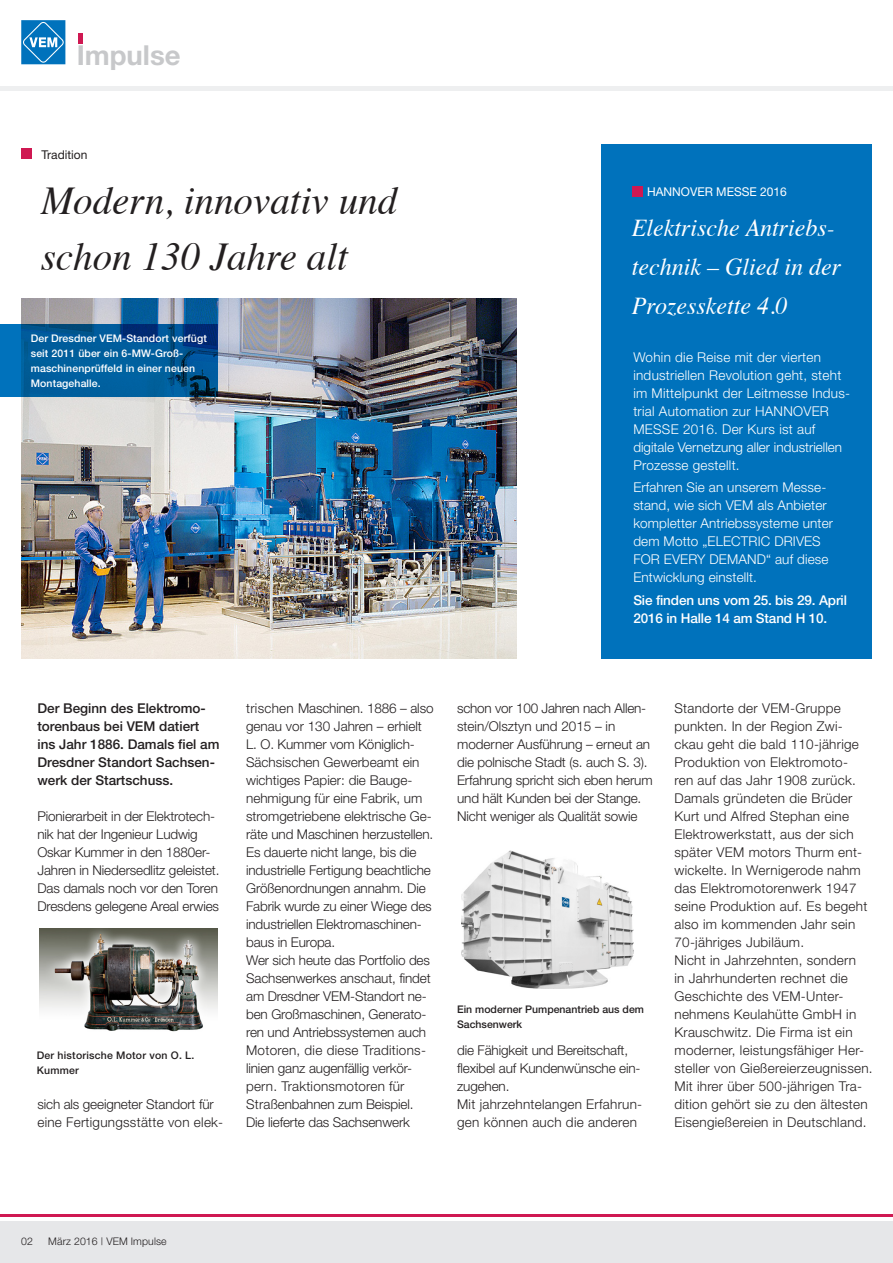
<style>
.page{position:relative;width:893px;height:1263px;background:#fff}
.page>*{position:absolute;margin:0;border:0;box-sizing:border-box;transform-origin:0 0}
.t1{font:italic 39.45px/55.5px "Times";color:#231f20}
.t2{font:700 27.6px "Helvetica Neue";color:#c7c8ca}
.t3{font:italic 24.3px/39.2px "Times";color:#fff}
.t4{font:300 13.5px/18px "Helvetica Neue";color:#231f20}
.t5{font:300 13.5px/18px "Helvetica Neue";letter-spacing:.02em;color:#231f20}
.t6{font:300 13.5px/18px "Helvetica Neue";letter-spacing:.01em;color:#fff}
.t7{font:500 13.5px/18px "Helvetica Neue";color:#231f20}
.t8{font:500 13.5px/18px "Helvetica Neue";letter-spacing:-.01em;color:#fff}
.t9{font:12.15px "Helvetica Neue";color:#fff}
.t10{font:12.15px "Helvetica Neue";color:#231f20}
.t11{font:500 10.5px/15px "Helvetica Neue";letter-spacing:.01em;color:#fff}
.t12{font:500 10.5px/15px "Helvetica Neue";color:#231f20}
.t13{font:500 10.5px/15px "Helvetica Neue";letter-spacing:.02em;color:#231f20}
.t14{font:300 10.5px "Helvetica Neue";letter-spacing:.01em;color:#231f20}
</style>
<div class="page">
<img style="left:21px;top:299px;width:496px;height:360px">
<div style="left:0;top:1222px;width:893px;height:41px;background:#e6e7e9"></div>
<hr style="left:0;top:1215px;width:893px;height:2px;background:#cf1852">
<div style="left:0;top:86px;width:893px;height:5px;background:#eeeff0"></div>
<hr style="left:79px;top:33px;width:4px;height:10px;background:#cf1852">
<div style="left:21px;top:20px;width:44px;height:44px;background:#0072bc"></div>
<svg style="left:23px;top:22px;width:41px;height:41px"></svg>
<svg style="left:0;top:325px;width:218px;height:72px;background:#005897"></svg>
<img style="left:462px;top:851px;width:171px;height:138px">
<img style="left:40px;top:929px;width:178px;height:103px">
<div style="left:21px;top:149px;width:10px;height:10px;background:#cf1852"></div>
<div style="left:601px;top:145px;width:270px;height:514px;background:#0072bc"></div>
<div style="left:632px;top:186px;width:10px;height:10px;background:#cf1852"></div>
<h2 class="t2" style="left:77px;top:38px;width:105px">Impulse</h2>
<p class="t10" style="left:41px;top:147px;width:48px">TRADITION</p>
<h1 class="t1" style="left:41px;top:171px;width:358px">Modern, innovativ und schon 130 Jahre alt</h1>
<p class="t11" style="left:31px;top:330px;width:178px">Der Dresdner VEM-Standort verfügt seit 2011 über ein 6-MW-Groß&shy;maschinenprüffeld in einer neuen<br>Montagehalle.</p>
<p class="t9" style="left:647px;top:185px;width:88px">HANN OVER MESSE</p>
<p class="t9" style="left:760px;top:185px;width:28px">2016</p>
<h3 class="t3" style="left:632px;top:206px;width:211px">Elektrische Antriebs&shy;technik – Glied in der<br>Prozesskette 4.0</h3>
<p class="t6" style="left:633px;top:348px;width:218px">Wohin die Reise mit der vierten industriellen Revolution geht, steht im Mittelpunkt der Leitmesse Indus&shy;trial Automation zur HANNOVER<br>MESSE 2016. Der Kurs ist auf digitale Vernetzung aller industriellen<br>Prozesse gestellt.</p>
<p class="t6" style="left:633px;top:478px;width:201px">Erfahren Sie an unserem Messe&shy;stand, wie sich VEM als Anbieter kompletter Antriebssysteme unter dem Motto „ELECTRIC DRIVES<br>FOR EVERY DEMAND“ auf diese<br>Entwicklung einstellt.</p>
<p class="t8" style="left:633px;top:591px;width:215px">Sie finden uns vom 25. bis 29. April<br>2016 in Halle 14 am Stand H 10.</p>
<p class="t7" style="left:37px;top:699px;width:184px">Der Beginn des Elektromo&shy;torenbaus bei VEM datiert ins Jahr 1886. Damals fiel am<br>Dresdner Standort Sachsen&shy;werk der Startschuss.</p>
<p class="t4" style="left:37px;top:807px;width:184px">Pionierarbeit in der Elektrotech&shy;nik hat der Ingenieur Ludwig<br>Oskar Kummer in den 1880er-<br>Jahren in Niedersedlitz geleistet.<br>Das damals noch vor den Toren<br>Dresdens gelegene Areal erwies</p>
<p class="t13" style="left:37px;top:1048px;width:159px">Der historische Motor von O. L.<br>Kummer</p>
<p class="t4" style="left:37px;top:1095px;width:187px">sich als geeigneter Standort für eine Fertigungsstätte von elek-</p>
<p class="t4" style="left:246px;top:699px;width:189px">trischen Maschinen. 1886 – also genau vor 130 Jahren – erhielt<br>L. O. Kummer vom Königlich-<br>Sächsischen Gewerbeamt ein wichtiges Papier: die Bauge&shy;nehmigung für eine Fabrik, um stromgetriebene elektrische Ge&shy;räte und Maschinen herzustellen.<br>Es dauerte nicht lange, bis die industrielle Fertigung beachtliche<br>Größenordnungen annahm. Die<br>Fabrik wurde zu einer Wiege des industriellen Elektromaschinen&shy;baus in Europa.<br>Wer sich heute das Portfolio des<br>Sachsenwerkes anschaut, findet am Dresdner VEM-Standort ne&shy;ben Großmaschinen, Generato&shy;ren und Antriebssystemen auch<br>Motoren, die diese Traditions&shy;linien ganz augenfällig verkör&shy;pern. Traktionsmotoren für<br>Straßenbahnen zum Beispiel.<br>Die lieferte das Sachsenwerk</p>
<p class="t4" style="left:457px;top:699px;width:197px">schon vor 100 Jahren nach Allen&shy;stein/Olsztyn und 2015 – in moderner Ausführung – erneut an die polnische Stadt (s. auch S. 3).<br>Erfahrung spricht sich eben herum und hält Kunden bei der Stange.<br>Nicht weniger als Qualität sowie</p>
<p class="t12" style="left:457px;top:1001px;width:188px">Ein moderner Pumpenantrieb aus dem<br>Sachsenwerk</p>
<p class="t4" style="left:457px;top:1040px;width:187px">die Fähigkeit und Bereitschaft, flexibel auf Kundenwünsche ein&shy;zugehen.<br>Mit jahrzehntelangen Erfahrun&shy;gen können auch die anderen</p>
<p class="t5" style="left:674px;top:698px;width:200px">Standorte der VEM-Gruppe punkten. In der Region Zwi&shy;ckau geht die bald 110-jährige<br>Produktion von Elektromoto-<br>ren auf das Jahr 1908 zurück.<br>Damals gründeten die Brüder<br>Kurt und Alfred Stephan eine<br>Elektrowerkstatt, aus der sich später VEM motors Thurm ent&shy;wickelte. In Wernigerode nahm das Elektromotorenwerk 1947 seine Produktion auf. Es begeht also im kommenden Jahr sein<br>70-jähriges Jubiläum.<br>Nicht in Jahrzehnten, sondern<br>in Jahrhunderten rechnet die<br>Geschichte des VEM-Unter&shy;nehmens Keulahütte GmbH in<br>Krauschwitz. Die Firma ist ein moderner, leistungsfähiger Her&shy;steller von Gießereierzeugnissen.<br>Mit ihrer über 500-jährigen Tra&shy;dition gehört sie zu den ältesten<br>Eisengießereien in Deutschland.</p>
<p class="t14" style="left:21px;top:1234px;width:13px">02</p>
<p class="t14" style="left:48px;top:1234px;width:120px">März 2016 | VEM Impulse</p>
</div>
